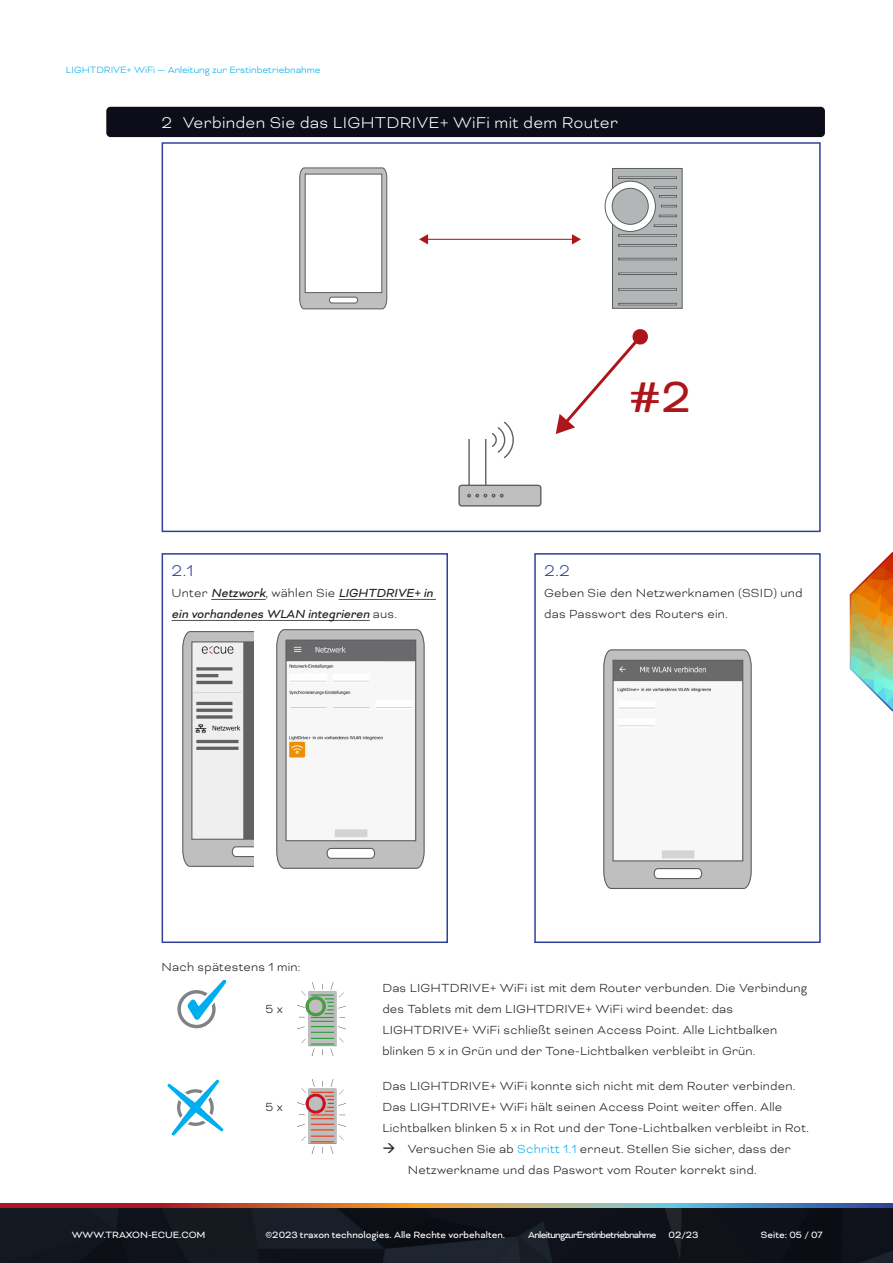
<style>
.page{position:relative;width:893px;height:1263px;background:#fff}
.page>*{position:absolute;margin:0;border:0;box-sizing:border-box;transform-origin:0 0}
.t1{font:49.8px "Bicyclette";color:#ac161b}
.t2{font:300 18px "Bicyclette";letter-spacing:.015em;color:#fff}
.t3{font:300 18px "Bicyclette";color:#30419a}
.Text__Introductions{font:300 13.5px/21px "Bicyclette";letter-spacing:.015em;color:#231f20}
.Text__Introductions-2{font:italic 13.5px/21px "Bicyclette";color:#231f20}
.t4{font:10.5px "Bicyclette";color:#fff}
.t5{font:300 10.5px "Bicyclette";color:#00aeef}
.t6{font:10.5px "Bicyclette";letter-spacing:-.06em;color:#fff}
.s1{font-weight:300;font-style:normal}
.s2{color:#00aeef}
</style>
<div class="page">
<img style="left:0;top:1207px;width:893px;height:56px">
<svg style="left:0;top:1203px;width:893px;height:4px;background:#9f7365"></svg>
<svg style="left:781px;top:532px;width:112px;height:180px"></svg>
<div style="left:106px;top:107px;width:719px;height:30px;background:#0c0d18;border-radius:4px"></div>
<svg style="left:299px;top:167px;width:88px;height:142px"></svg>
<div style="left:612px;top:168px;width:70px;height:140px;background:#b3b6b7"></div>
<div style="left:612px;top:168px;width:71px;height:141px;border:1px solid #5b5d5f"></div>
<svg style="left:605px;top:181px;width:50px;height:50px"></svg>
<div style="left:605px;top:181px;width:51px;height:51px;border:1px solid #5b5d5f;border-radius:50%"></div>
<div style="left:612px;top:188px;width:36px;height:36px;background:#b3b6b7;border-radius:50%"></div>
<div style="left:612px;top:188px;width:37px;height:37px;border:1px solid #5b5d5f;border-radius:50%"></div>
<div style="left:618px;top:303px;width:59px;height:2px;border:1px solid #5b5d5f"></div>
<div style="left:618px;top:288px;width:59px;height:2px;border:1px solid #5b5d5f"></div>
<div style="left:618px;top:273px;width:59px;height:2px;border:1px solid #5b5d5f"></div>
<div style="left:618px;top:258px;width:59px;height:2px;border:1px solid #5b5d5f"></div>
<div style="left:618px;top:244px;width:59px;height:2px;border:1px solid #5b5d5f"></div>
<div style="left:618px;top:234px;width:59px;height:3px;border:1px solid #5b5d5f"></div>
<div style="left:618px;top:177px;width:59px;height:2px;border:1px solid #5b5d5f"></div>
<div style="left:654px;top:186px;width:23px;height:3px;border:1px solid #5b5d5f"></div>
<svg style="left:659px;top:195px;width:18px;height:2px"></svg>
<svg style="left:661px;top:205px;width:16px;height:2px"></svg>
<svg style="left:659px;top:215px;width:18px;height:2px"></svg>
<div style="left:654px;top:225px;width:23px;height:2px;border:1px solid #5b5d5f"></div>
<hr style="left:468px;top:439px;width:2px;height:46px;background:#5b5c5e">
<hr style="left:485px;top:439px;width:1px;height:46px;background:#5b5c5e">
<div style="left:459px;top:485px;width:82px;height:21px;background:#bfbfbf;border-radius:3px"></div>
<div style="left:458px;top:485px;width:83px;height:22px;border:1px solid #5b5c5e;border-radius:3px"></div>
<svg style="left:492px;top:421px;width:22px;height:38px"></svg>
<svg style="left:467px;top:494px;width:37px;height:3px"></svg>
<svg style="left:556px;top:329px;width:92px;height:105px"></svg>
<hr style="left:427px;top:239px;width:146px;height:1px;background:#ac161b">
<svg style="left:419px;top:234px;width:9px;height:10px"></svg>
<svg style="left:572px;top:234px;width:9px;height:10px"></svg>
<div style="left:162px;top:142px;width:659px;height:390px;border:2px solid #30419a"></div>
<hr style="left:211px;top:599px;width:55px;height:1px;background:#4f5353">
<hr style="left:339px;top:599px;width:97px;height:1px;background:#4f5353">
<hr style="left:172px;top:620px;width:198px;height:1px;background:#4f5353">
<div style="left:162px;top:553px;width:286px;height:390px;border:2px solid #30419a"></div>
<svg style="left:276px;top:629px;width:149px;height:240px"></svg>
<svg style="left:182px;top:631px;width:72px;height:236px"></svg>
<svg style="left:603px;top:649px;width:149px;height:240px"></svg>
<div style="left:534px;top:553px;width:287px;height:390px;border:2px solid #30419a"></div>
<div style="left:177px;top:990px;width:39px;height:38px;border:3px solid #808285;border-radius:50%"></div>
<svg style="left:185px;top:980px;width:40px;height:42px"></svg>
<img style="left:298px;top:982px;width:47px;height:73px">
<svg style="left:168px;top:1080px;width:55px;height:55px"></svg>
<img style="left:298px;top:1080px;width:48px;height:73px">
<p class="t5" style="left:66px;top:64px;width:256px">LIGHTDRIVE+ WiFi — Anleitung zur Erstinbetriebnahme</p>
<p class="t2" style="left:162px;top:112px;width:458px">2 Verbinden Sie das LIGHTDRIVE+ WiFi mit dem Router</p>
<p class="t1" style="left:629px;top:369px;width:64px">#2</p>
<p class="t3" style="left:172px;top:560px;width:23px">2.1</p>
<p class="Text__Introductions-2" style="left:172px;top:582px;width:263px"><span class="s1">Unter</span> Netzwork<span class="s1">, wählen Sie</span> LIGHTDRIVE+ in ein vorhandenes WLAN integrieren <span class="s1">aus.</span></p>
<p class="t3" style="left:544px;top:560px;width:27px">2.2</p>
<p class="Text__Introductions" style="left:544px;top:582px;width:260px">Geben Sie den Netzwerknamen (SSID) und das Passwort des Routers ein.</p>
<p class="Text__Introductions" style="left:162px;top:956px;width:140px">Nach spätestens 1 min:</p>
<p class="Text__Introductions" style="left:265px;top:999px;width:19px">5 x</p>
<p class="Text__Introductions" style="left:265px;top:1096px;width:19px">5 x</p>
<p class="Text__Introductions" style="left:382px;top:978px;width:426px">Das LIGHTDRIVE+ WiFi ist mit dem Router verbunden. Die Verbindung des Tablets mit dem LIGHTDRIVE+ WiFi wird beendet: das LIGHTDRIVE+ WiFi schließt seinen Access Point. Alle Lichtbalken blinken 5 x in Grün und der Tone-Lichtbalken verbleibt in Grün.</p>
<p class="Text__Introductions" style="left:382px;top:1075px;width:428px">Das LIGHTDRIVE+ WiFi konnte sich nicht mit dem Router verbinden.<br>Das LIGHTDRIVE+ WiFi hält seinen Access Point weiter offen. Alle<br>Lichtbalken blinken 5 x in Rot und der Tone-Lichtbalken verbleibt in Rot.</p>
<p class="Text__Introductions" style="left:408px;top:1138px;width:385px">Versuchen Sie ab <span class="s2">Schritt 1.1</span> erneut. Stellen Sie sicher, dass der<br>Netzwerkname und das Paswort vom Router korrekt sind.</p>
<p class="t4" style="left:72px;top:1229px;width:135px">WWW.TRAXON-ECUE.COM</p>
<p class="t4" style="left:265px;top:1229px;width:241px">©2023 traxon technologies. Alle Rechte vorbehalten.</p>
<p class="t6" style="left:528px;top:1229px;width:172px">Anleitung zur Erstinbetriebnahme 02/23</p>
<p class="t4" style="left:761px;top:1229px;width:63px">Seite: 05 / 07</p>
</div>
